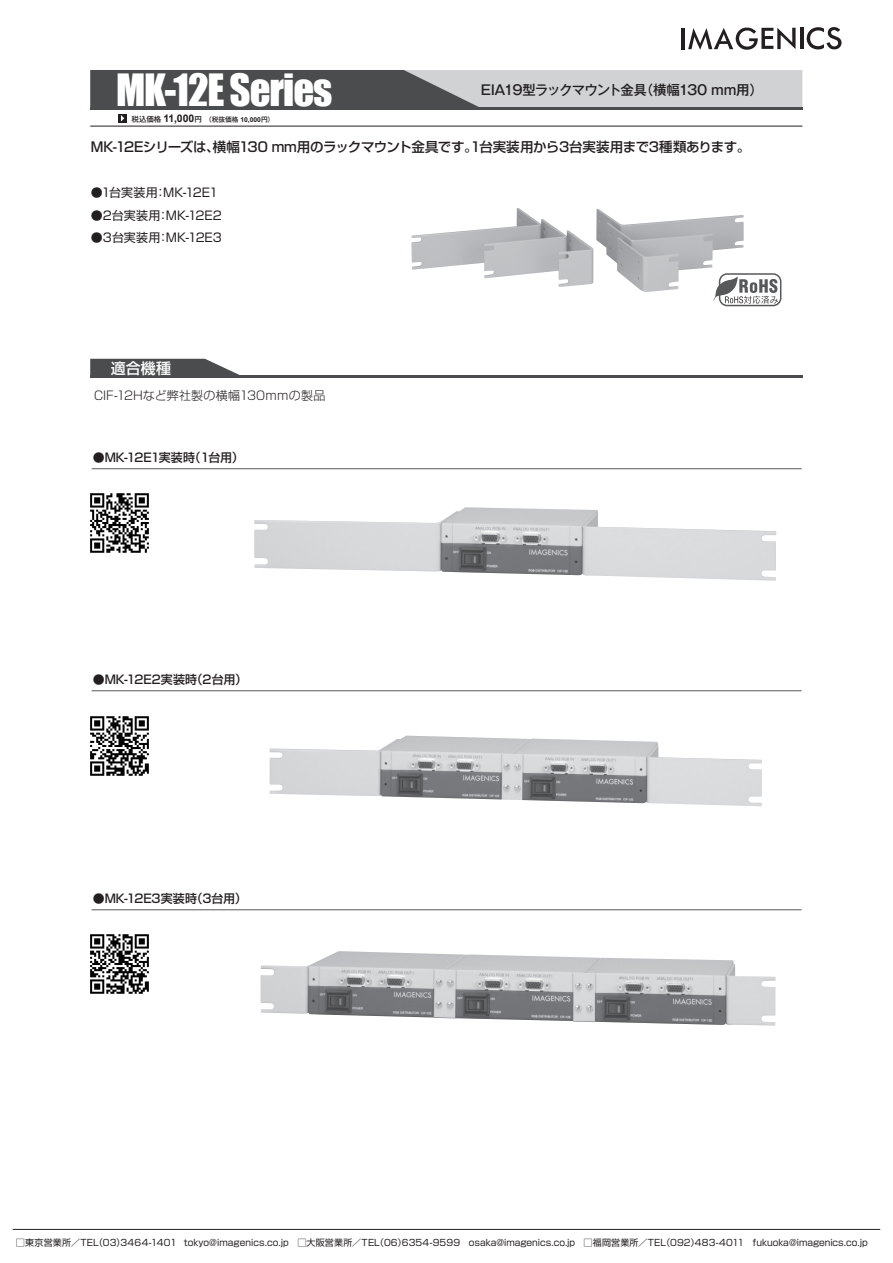
<style>
.page{position:relative;width:893px;height:1263px;background:#fff}
.page>*{position:absolute;margin:0;border:0;box-sizing:border-box;transform-origin:0 0}
.t1{font:40.8px "Impact";letter-spacing:-.025em;color:#fff}
.t2{font:500 15px "Shin Go";color:#fff}
.t3{font:500 13.5px "Shin Go";letter-spacing:-.03em;color:#231f20}
.t4{font:500 13.5px "Gothic MB101";letter-spacing:-.065em;color:#231f20}
.t5{font:12px "Shin Go";letter-spacing:-.005em;color:#231f20}
.t6{font:500 12px "Shin Go";letter-spacing:-.005em;color:#231f20}
.t7{font:300 12px "Shin Go";letter-spacing:-.005em;color:#231f20}
.t8{font:500 12px "Shin Go";letter-spacing:-.03em;color:#231f20}
.t9{font:9px "Shin Go";color:#231f20}
.t10{font:500 6.75px "Gothic MB101";color:#231f20}
.s1{font-size:7.5px}
.s2{font-family:"Arial";font-weight:700;font-size:10.5px}
.s3{font-family:"Arial";font-weight:700}
</style>
<div class="page">
<hr style="left:13px;top:1229px;width:867px;height:1px;background:#231f20">
<svg style="left:806px;top:27px;width:36px;height:23px"></svg>
<hr style="left:800px;top:28px;width:3px;height:21px;background:#231f20">
<svg style="left:682px;top:27px;width:113px;height:23px"></svg>
<div style="left:719px;top:273px;width:62px;height:33px;border:2px solid #57585a;border-radius:8px"></div>
<svg style="left:713px;top:276px;width:65px;height:28px"></svg>
<img style="left:411px;top:208px;width:333px;height:84px">
<hr style="left:90px;top:375px;width:712px;height:2px;background:#4b4c4d">
<svg style="left:90px;top:359px;width:150px;height:16px;background:#606162"></svg>
<hr style="left:90px;top:126px;width:712px;height:1px;background:#231f20">
<img style="left:254px;top:507px;width:522px;height:74px">
<img style="left:270px;top:736px;width:492px;height:70px">
<img style="left:261px;top:951px;width:514px;height:75px">
<hr style="left:92px;top:468px;width:710px;height:1px;background:#57585a">
<hr style="left:92px;top:690px;width:710px;height:1px;background:#57585a">
<hr style="left:92px;top:909px;width:710px;height:1px;background:#57585a">
<svg style="left:90px;top:70px;width:712px;height:52px"></svg>
<img style="left:90px;top:493px;width:59px;height:60px">
<img style="left:90px;top:716px;width:59px;height:60px">
<img style="left:90px;top:934px;width:59px;height:60px">
<h1 class="t1" style="left:116px;top:58px;width:218px">MK-12E Series</h1>
<h3 class="t4" style="left:481px;top:80px;width:283px">EIA19型ラックマウント金具（横幅130 mm用）</h3>
<h3 class="t3" style="left:91px;top:139px;width:661px">MK-12Eシリーズは、横幅130 mm用のラックマウント金具です。1台実装用から3台実装用まで3種類あります。</h3>
<h3 class="t5" style="left:91px;top:185px;width:129px">●1台実装用：MK-12E1</h3>
<h3 class="t5" style="left:91px;top:207px;width:132px">●2台実装用：MK-12E2</h3>
<h3 class="t5" style="left:91px;top:230px;width:132px">●3台実装用：MK-12E3</h3>
<p class="t10" style="left:132px;top:115px;width:144px"><span class="s1">税込価格</span> <span class="s2">11,000</span><span class="s1">円</span>　（税抜価格 <span class="s3">10,000</span>円）</p>
<h2 class="t2" style="left:111px;top:359px;width:62px">適合機種</h2>
<h3 class="t7" style="left:94px;top:387px;width:233px">CIF-12Hなど弊社製の横幅130ｍｍの製品</h3>
<h3 class="t8" style="left:93px;top:450px;width:152px">●MK-12E1実装時（1台用）</h3>
<h3 class="t6" style="left:93px;top:672px;width:156px">●MK-12E2実装時（2台用）</h3>
<h3 class="t6" style="left:93px;top:891px;width:156px">●MK-12E3実装時（3台用）</h3>
<p class="t9" style="left:16px;top:1236px;width:853px">□東京営業所／TEL（03）3464-1401 tokyo@imagenics.co.jp □大阪営業所／TEL（06）6354-9599 osaka@imagenics.co.jp □福岡営業所／TEL（092）483-4011 fukuoka@imagenics.co.jp</p>
</div>
